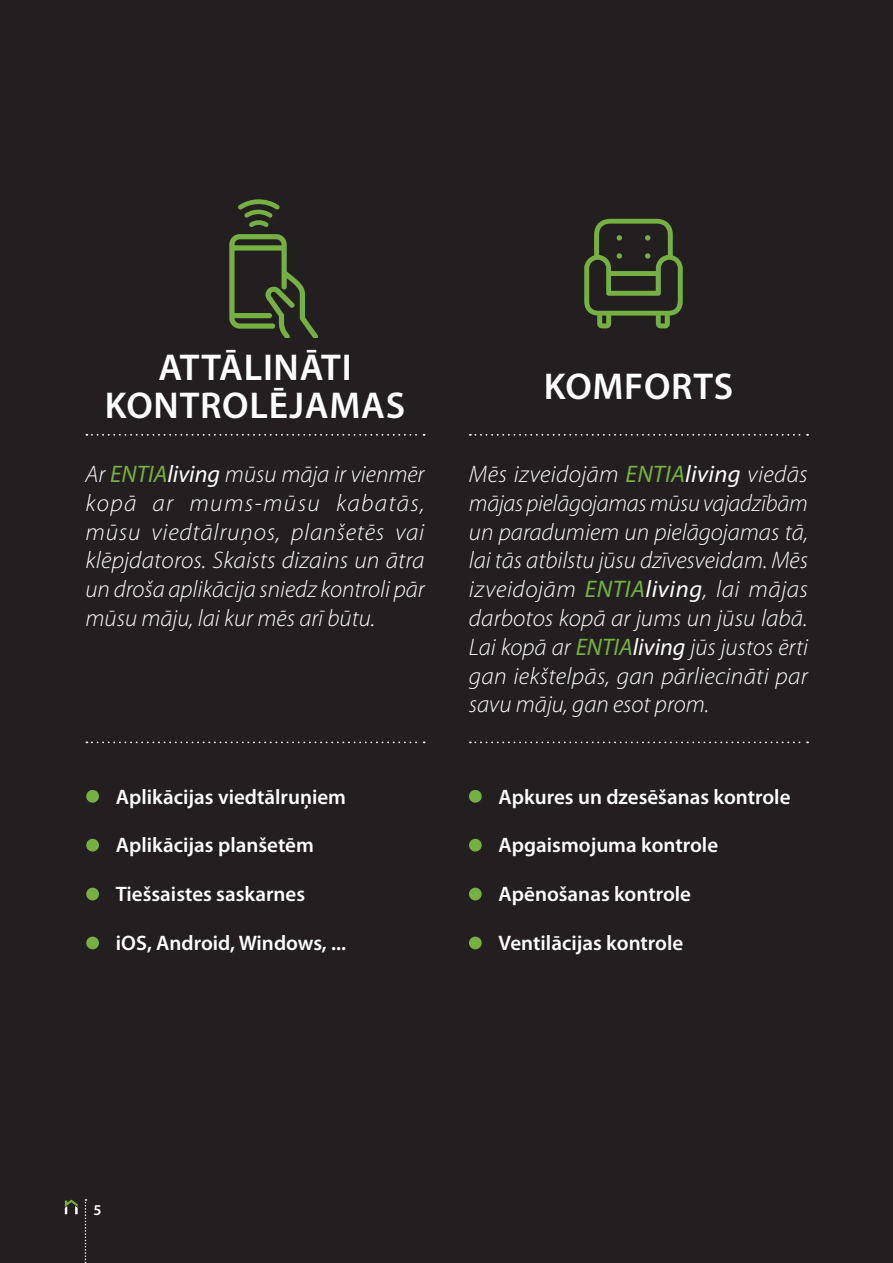
<style>
.page{position:relative;width:893px;height:1263px;background:#231f20}
.page>*{position:absolute;margin:0;border:0;box-sizing:border-box;transform-origin:0 0}
.t1{font:600 37.5px/37.5px "Myriad Pro";letter-spacing:.02em;color:#fff;text-align:center}
.t2{font:italic 300 24px/28.8px "Myriad Pro";color:#fff;text-align:justify}
.t3{font:600 21px "Myriad Pro";color:#fff}
.t4{font:600 15px "Myriad Pro";color:#fff}
.s1{font-weight:400;color:#76b041}
.s2{font-weight:400}
</style>
<div class="page">
<svg style="left:470px;top:434px;width:338px;height:2px"></svg>
<svg style="left:86px;top:434px;width:339px;height:2px"></svg>
<svg style="left:470px;top:741px;width:338px;height:2px"></svg>
<svg style="left:86px;top:741px;width:339px;height:2px"></svg>
<div style="left:86px;top:790px;width:13px;height:13px;background:#76b041;border-radius:50%"></div>
<div style="left:469px;top:790px;width:13px;height:13px;background:#76b041;border-radius:50%"></div>
<div style="left:86px;top:888px;width:13px;height:12px;background:#76b041;border-radius:50%"></div>
<div style="left:469px;top:888px;width:13px;height:12px;background:#76b041;border-radius:50%"></div>
<div style="left:86px;top:839px;width:13px;height:12px;background:#76b041;border-radius:50%"></div>
<div style="left:469px;top:839px;width:13px;height:12px;background:#76b041;border-radius:50%"></div>
<div style="left:469px;top:936px;width:13px;height:13px;background:#76b041;border-radius:50%"></div>
<div style="left:86px;top:936px;width:13px;height:13px;background:#76b041;border-radius:50%"></div>
<svg style="left:85px;top:1199px;width:1px;height:64px"></svg>
<svg style="left:65px;top:1199px;width:13px;height:15px"></svg>
<svg style="left:229px;top:234px;width:89px;height:103px"></svg>
<svg style="left:238px;top:199px;width:42px;height:28px"></svg>
<svg style="left:584px;top:219px;width:99px;height:109px"></svg>
<h1 class="t1" style="left:105px;top:349px;width:302px">ATTĀLINĀTI<br>KONTROLĒJAMAS</h1>
<p class="t2" style="left:86px;top:460px;width:341px">Ar <span class="s1">ENTIA</span><span class="s2">living</span> mūsu māja ir vienmēr kopā ar mums-mūsu kabatās, mūsu viedtālruņos, planšetēs vai klēpjdatoros. Skaists dizains un ātra un droša aplikācija sniedz kontroli pār mūsu māju, lai kur mēs arī būtu.</p>
<h1 class="t1" style="left:544px;top:368px;width:191px">KOMFORTS</h1>
<p class="t2" style="left:469px;top:460px;width:341px">Mēs izveidojām <span class="s1">ENTIA</span><span class="s2">living</span> viedās mājas pielāgojamas mūsu vajadzībām un paradumiem un pielāgojamas tā, lai tās atbilstu jūsu dzīvesveidam. Mēs izveidojām <span class="s1">ENTIA</span><span class="s2">living</span>, lai mājas darbotos kopā ar jums un jūsu labā.<br>Lai kopā ar <span class="s1">ENTIA</span><span class="s2">living</span> jūs justos ērti gan iekštelpās, gan pārliecināti par savu māju, gan esot prom.</p>
<p class="t3" style="left:116px;top:785px;width:232px">Aplikācijas viedtālruņiem</p>
<p class="t3" style="left:499px;top:785px;width:293px">Apkures un dzesēšanas kontrole</p>
<p class="t3" style="left:116px;top:834px;width:199px">Aplikācijas planšetēm</p>
<p class="t3" style="left:499px;top:834px;width:221px">Apgaismojuma kontrole</p>
<p class="t3" style="left:116px;top:883px;width:191px">Tiešsaistes saskarnes</p>
<p class="t3" style="left:499px;top:883px;width:194px">Apēnošanas kontrole</p>
<p class="t3" style="left:116px;top:931px;width:232px">iOS, Android, Windows, ...</p>
<p class="t3" style="left:499px;top:931px;width:186px">Ventilācijas kontrole</p>
<p class="t4" style="left:93px;top:1201px;width:10px">5</p>
</div>
